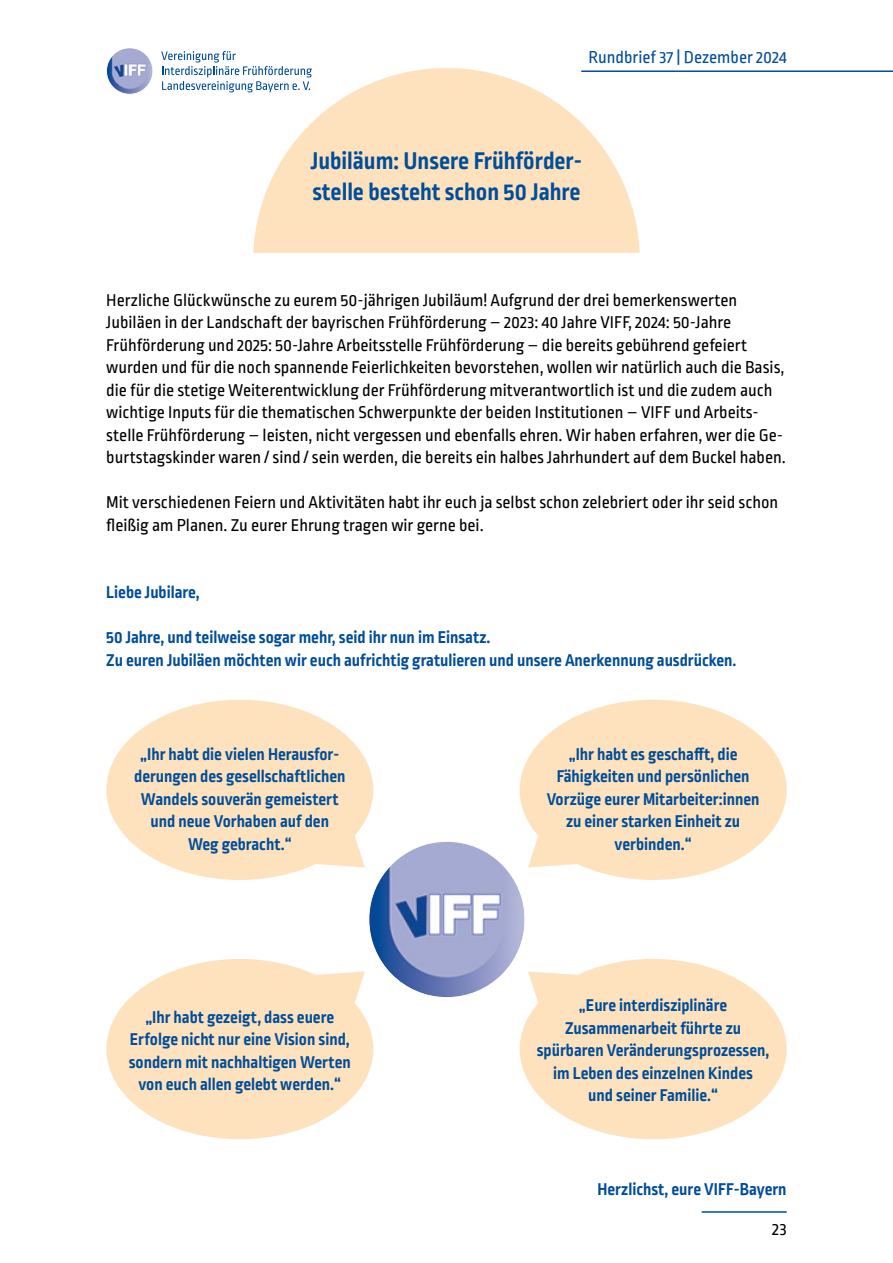
<style>
.page{position:relative;width:893px;height:1263px;background:#fff}
.page>*{position:absolute;margin:0;border:0;box-sizing:border-box;transform-origin:0 0}
.t1{font:700 25.5px/30.6px "Ropa Sans Pro";color:#004d99}
.t2{font:18px/22.5px "Ropa Sans Pro";color:#000}
.t3{font:700 18px/22.5px "Ropa Sans Pro";color:#004d99;text-align:center}
.t4{font:18px "Ropa Sans Pro";color:#004d99}
</style>
<div class="page">
<div style="left:106px;top:700px;width:267px;height:180px;background:#fee2bd;border-radius:50%"></div>
<div style="left:106px;top:959px;width:267px;height:180px;background:#fee2bd;border-radius:50%"></div>
<div style="left:520px;top:959px;width:267px;height:180px;background:#fee2bd;border-radius:50%"></div>
<div style="left:520px;top:700px;width:267px;height:180px;background:#fee2bd;border-radius:50%"></div>
<img style="left:370px;top:843px;width:153px;height:153px">
<svg style="left:309px;top:822px;width:56px;height:45px"></svg>
<svg style="left:528px;top:822px;width:56px;height:45px"></svg>
<svg style="left:310px;top:971px;width:55px;height:46px"></svg>
<svg style="left:528px;top:971px;width:55px;height:46px"></svg>
<svg style="left:253px;top:68px;width:387px;height:185px;fill:#fee2bd"></svg>
<hr style="left:581px;top:70px;width:312px;height:2px;background:#004d99">
<hr style="left:702px;top:1211px;width:85px;height:2px;background:#004d99">
<svg style="left:161px;top:51px;width:151px;height:41px"></svg>
<img style="left:106px;top:48px;width:47px;height:46px;border-radius:23px">
<div style="left:106px;top:48px;width:47px;height:46px;border:1px solid #fff;border-radius:50%"></div>
<p class="t4" style="left:588px;top:48px;width:200px">Rundbrief 37 | Dezember 2024</p>
<h1 class="t1" style="left:311px;top:147px;width:273px">Jubiläum: Unsere Frühförder&shy;stelle besteht schon 50 Jahre</h1>
<p class="t2" style="left:106px;top:290px;width:681px">Herzliche Glückwünsche zu eurem 50-jährigen Jubiläum! Aufgrund der drei bemerkenswerten Jubiläen in der Landschaft der bayrischen Frühförderung – 2023: 40 Jahre VIFF, 2024: 50-Jahre Frühförderung und 2025: 50-Jahre Arbeitsstelle Frühförderung – die bereits gebührend gefeiert wurden und für die noch spannende Feierlichkeiten bevorstehen, wollen wir natürlich auch die Basis, die für die stetige Weiterentwicklung der Frühförderung mitverantwortlich ist und die zudem auch wichtige Inputs für die thematischen Schwerpunkte der beiden Institutionen – VIFF und Arbeits&shy;stelle Frühförderung – leisten, nicht vergessen und ebenfalls ehren. Wir haben erfahren, wer die Ge&shy;burtstagskinder waren / sind / sein werden, die bereits ein halbes Jahrhundert auf dem Buckel haben.</p>
<p class="t2" style="left:106px;top:492px;width:673px">Mit verschiedenen Feiern und Aktivitäten habt ihr euch ja selbst schon zelebriert oder ihr seid schon fleißig am Planen. Zu eurer Ehrung tragen wir gerne bei.</p>
<p class="t3" style="left:106px;top:582px;width:95px">Liebe Jubilare,</p>
<p class="t3" style="left:106px;top:627px;width:632px;text-align:left">50 Jahre, und teilweise sogar mehr, seid ihr nun im Einsatz.<br>Zu euren Jubiläen möchten wir euch aufrichtig gratulieren und unsere Anerkennung ausdrücken.</p>
<p class="t3" style="left:134px;top:743px;width:213px">„Ihr habt die vielen Herausfor&shy;derungen des gesellschaftlichen<br>Wandels souverän gemeistert und neue Vorhaben auf den<br>Weg gebracht.“</p>
<p class="t3" style="left:547px;top:743px;width:214px">„Ihr habt es geschafft, die<br>Fähigkeiten und persönlichen<br>Vorzüge eurer Mitarbeiter:innen zu einer starken Einheit zu verbinden.“</p>
<p class="t3" style="left:129px;top:1006px;width:224px">„Ihr habt gezeigt, dass euere<br>Erfolge nicht nur eine Vision sind, sondern mit nachhaltigen Werten von euch allen gelebt werden.“</p>
<p class="t3" style="left:537px;top:995px;width:234px">„Eure interdisziplinäre<br>Zusammenarbeit führte zu spürbaren Veränderungsprozessen, im Leben des einzelnen Kindes<br>und seiner Familie.“</p>
<p class="t3" style="left:597px;top:1179px;width:191px">Herzlichst, eure VIFF-Bayern</p>
<p class="t2" style="left:772px;top:1219px;width:16px">23</p>
</div>
